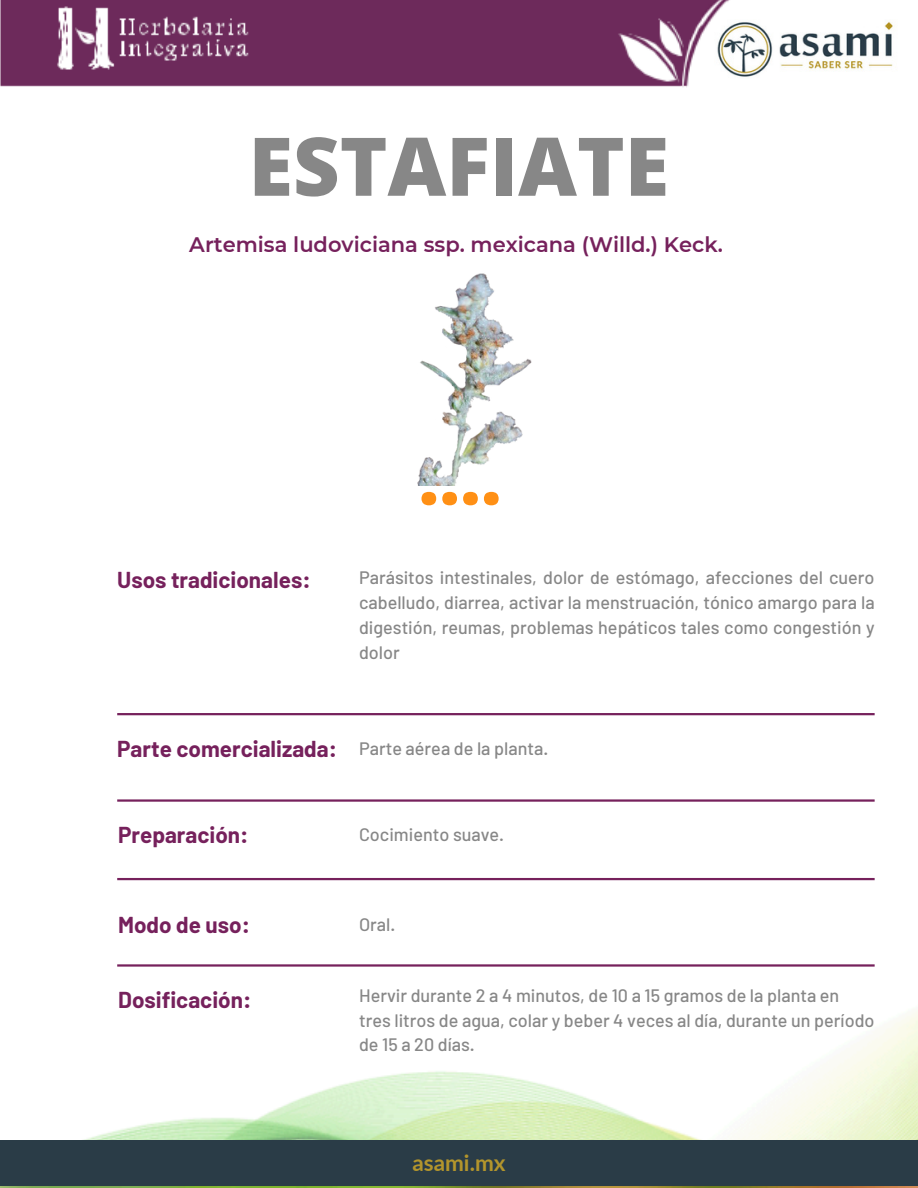
<style>
.page{position:relative;width:918px;height:1188px;background:#fff}
.page>*{position:absolute;margin:0;border:0;box-sizing:border-box;transform-origin:0 0}
.t1{font:800 81px "Open Sans";color:#878787}
.t2{font:800 72px "Open Sans";color:#ff9015}
.t3{font:700 22.5px "Barlow";color:#76215c}
.t4{font:700 22.5px "Lato";color:#b3952c}
.t5{font:600 21px "Montserrat";color:#76215c}
.t6{font:500 18px/24.8px "Barlow";color:#878787;text-align:justify}
</style>
<div class="page">
<img style="left:0;top:880px;width:918px;height:308px">
<hr style="left:117px;top:713px;width:758px;height:2px;background:#76215c">
<hr style="left:117px;top:799px;width:758px;height:3px;background:#76215c">
<hr style="left:117px;top:878px;width:758px;height:2px;background:#76215c">
<hr style="left:117px;top:964px;width:758px;height:3px;background:#76215c">
<img style="left:417px;top:273px;width:115px;height:212px">
<img style="left:0;top:0;width:730px;height:87px">
<img style="left:715px;top:19px;width:178px;height:60px">
<div style="left:0;top:1141px;width:918px;height:45px;background:#2a3c47"></div>
<p class="t1" style="left:249px;top:109px;width:422px">ESTAFIATE</p>
<p class="t5" style="left:189px;top:232px;width:535px">Artemisa ludoviciana ssp. mexicana (Willd.) Keck.</p>
<p class="t3" style="left:117px;top:566px;width:195px">Usos tradicionales:</p>
<h1 class="t2" style="left:418px;top:428px;width:85px">....</h1>
<p class="t6" style="left:359px;top:565px;width:517px">Parásitos intestinales, dolor de estómago, afecciones del cuero cabelludo, diarrea, activar la menstruación, tónico amargo para la digestión, reumas, problemas hepáticos tales como congestión y dolor</p>
<p class="t3" style="left:117px;top:734px;width:221px">Parte comercializada:</p>
<h2 class="t6" style="left:359px;top:735px;width:191px">Parte aérea de la planta.</h2>
<h2 class="t3" style="left:118px;top:821px;width:132px">Preparación:</h2>
<p class="t6" style="left:359px;top:821px;width:147px">Cocimiento suave.</p>
<p class="t3" style="left:118px;top:911px;width:133px">Modo de uso:</p>
<h2 class="t3" style="left:118px;top:986px;width:135px">Dosificación:</h2>
<p class="t6" style="left:359px;top:911px;width:38px">Oral.</p>
<h2 class="t6" style="left:359px;top:982px;width:517px;text-align:left">Hervir durante 2 a 4 minutos, de 10 a 15 gramos de la planta en tres litros de agua, colar y beber 4 veces al día, durante un período de 15 a 20 días.</h2>
<p class="t4" style="left:412px;top:1149px;width:95px">asami.mx</p>
</div>
